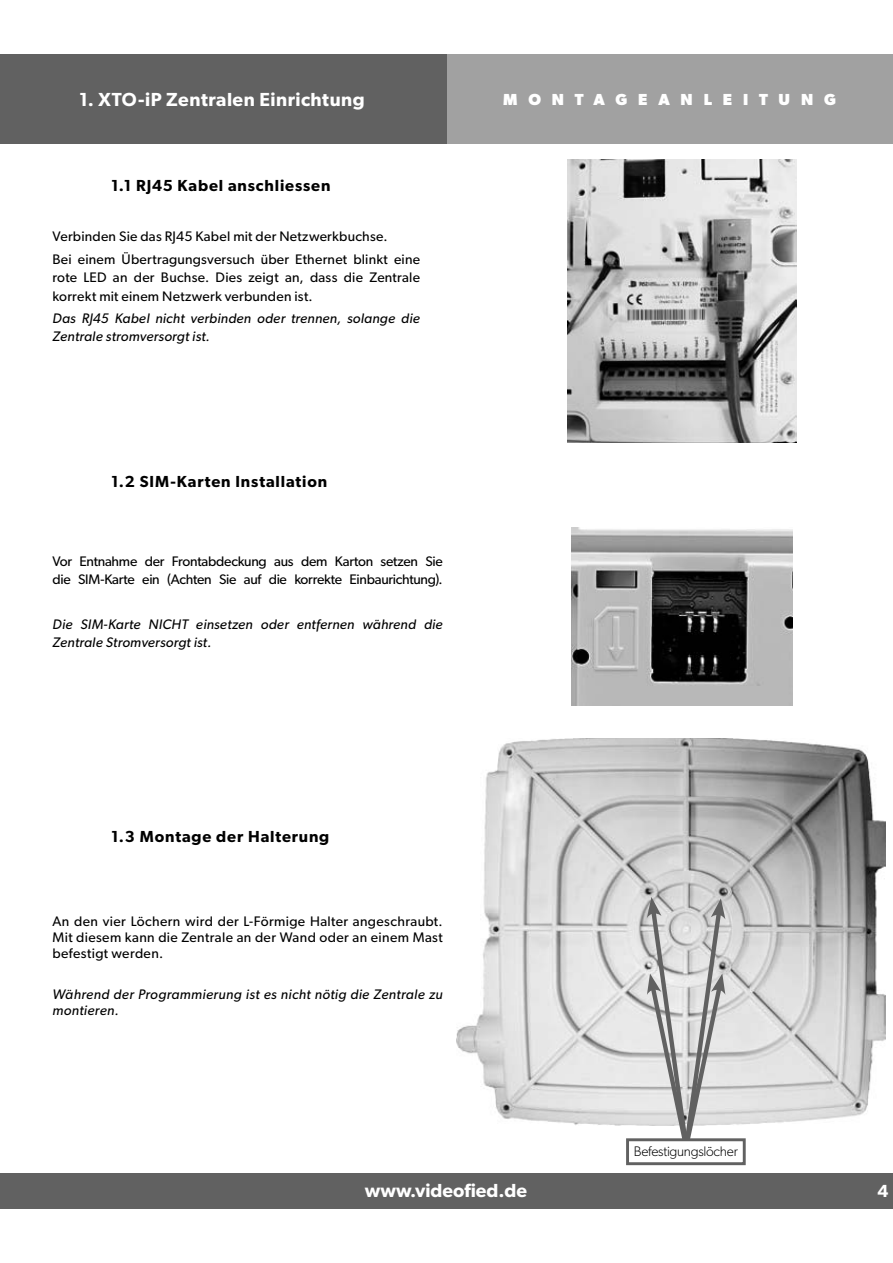
<style>
.page{position:relative;width:893px;height:1263px;background:#fff}
.page>*{position:absolute;margin:0;border:0;box-sizing:border-box;transform-origin:0 0}
.t1{font:600 18.9px "Gibson";letter-spacing:.025em;color:#fff}
.t2{font:600 18.9px "Gibson";color:#fff}
.t3{font:600 17.55px "Gibson";color:#fff}
.t4{font:600 16.05px "Gibson";letter-spacing:.055em;color:#000}
.t5{font:700 16.05px "Gibson";letter-spacing:.675em;color:#fff}
.t6{font:13.8px/16px "Gibson";letter-spacing:.015em;color:#000}
.t7{font:italic 13.8px/18.3px "Gibson";letter-spacing:.015em;color:#000}
.t8{font:13.8px/18.3px "Gibson";letter-spacing:-.02em;color:#000}
.t9{font:300 13.8px "Gibson";letter-spacing:-.02em;color:#000}
</style>
<div class="page">
<div style="left:0;top:1174px;width:893px;height:35px;background:#616161"></div>
<div style="left:0;top:54px;width:447px;height:89px;background:#616161"></div>
<div style="left:448px;top:54px;width:445px;height:89px;background:#a1a1a1"></div>
<img style="left:568px;top:160px;width:228px;height:283px">
<img style="left:457px;top:738px;width:428px;height:387px">
<svg style="left:647px;top:897px;width:78px;height:241px;background:#c5c5c5"></svg>
<div style="left:626px;top:1138px;width:120px;height:27px;border:3px solid #616161"></div>
<img style="left:572px;top:527px;width:220px;height:179px">
<h1 class="t1" style="left:79px;top:93px;width:287px">1. XTO-iP Zentralen Einrichtung</h1>
<p class="t4" style="left:111px;top:180px;width:221px">1.1 RJ45 Kabel anschliessen</p>
<p class="t6" style="left:53px;top:227px;width:369px;line-height:22.6px">Verbinden Sie das RJ45 Kabel mit der Netzwerkbuchse.<br>Bei einem Übertragungsversuch über Ethernet blinkt eine</p>
<p class="t6" style="left:53px;top:270px;width:369px;line-height:18.3px">rote LED an der Buchse. Dies zeigt an, dass die Zentrale korrekt mit einem Netzwerk verbunden ist.</p>
<p class="t7" style="left:53px;top:310px;width:369px">Das RJ45 Kabel nicht verbinden oder trennen, solange die<br>Zentrale stromversorgt ist.</p>
<p class="t4" style="left:111px;top:476px;width:218px">1.2 SIM-Karten Installation</p>
<p class="t8" style="left:53px;top:553px;width:392px">Vor Entnahme der Frontabdeckung aus dem Karton setzen Sie die SIM-Karte ein (Achten Sie auf die korrekte Einbaurichtung).</p>
<p class="t7" style="left:53px;top:616px;width:392px">Die SIM-Karte NICHT einsetzen oder entfernen während die<br>Zentrale Stromversorgt ist.</p>
<p class="t5" style="left:503px;top:94px;width:334px">MONTAGEANLEITUNG</p>
<p class="t4" style="left:111px;top:831px;width:220px">1.3 Montage der Halterung</p>
<p class="t6" style="left:53px;top:915px;width:392px;text-align:justify">An den vier Löchern wird der L-Förmige Halter angeschraubt.<br>Mit diesem kann die Zentrale an der Wand oder an einem Mast befestigt werden.</p>
<p class="t7" style="left:53px;top:987px;width:392px;line-height:16px">Während der Programmierung ist es nicht nötig die Zentrale zu montieren.</p>
<h1 class="t2" style="left:365px;top:1184px;width:164px">www.videofied.de</h1>
<p class="t9" style="left:634px;top:1147px;width:105px">Befestigungslöcher</p>
<p class="t3" style="left:877px;top:1185px;width:12px">4</p>
</div>
